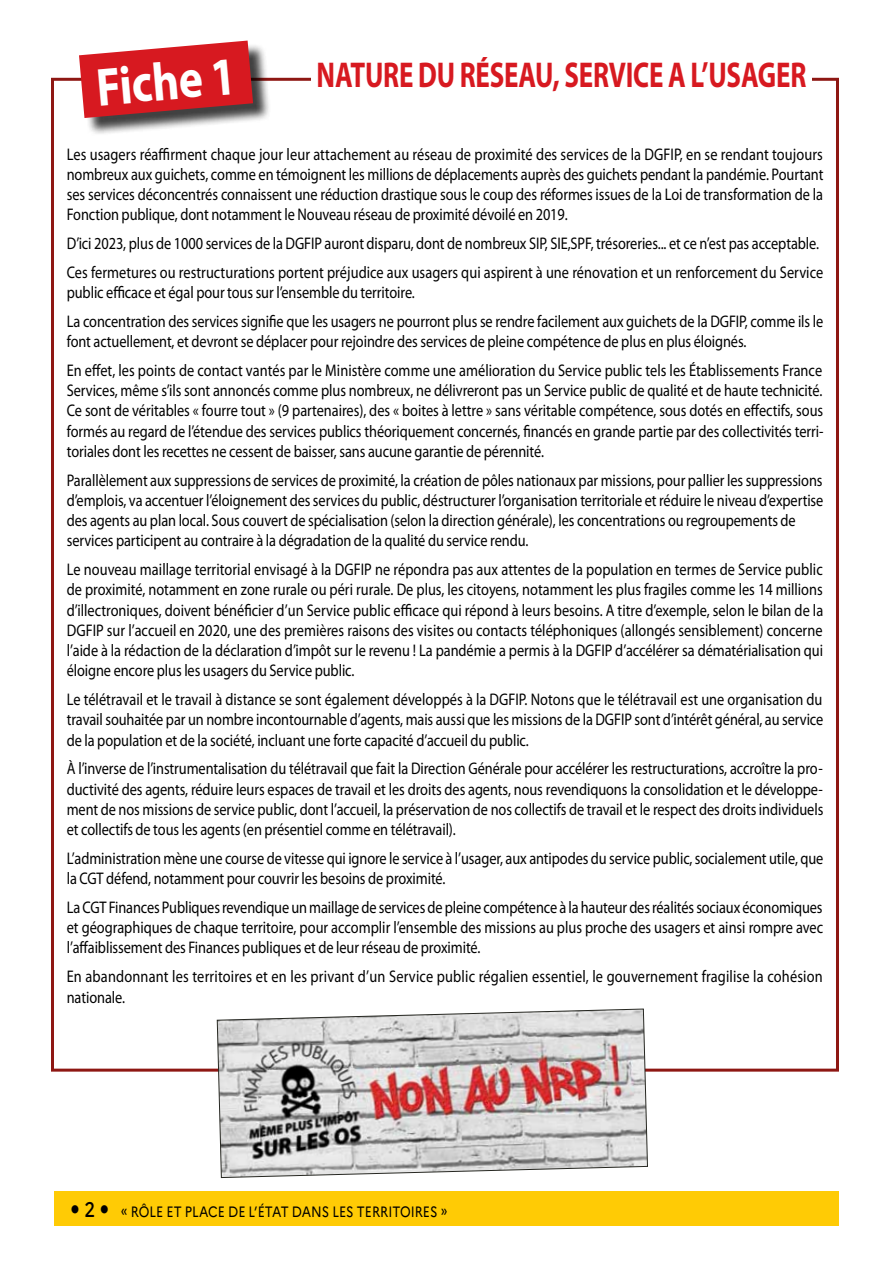
<style>
.page{position:relative;width:893px;height:1263px;background:#fff}
.page>*{position:absolute;margin:0;border:0;box-sizing:border-box;transform-origin:0 0}
.t1{font:700 54px "Myriad Pro";color:#fff;scale:.85 1}
.t2{font:700 36px "Myriad Pro";letter-spacing:-.005em;color:#d71920;scale:.75 1}
.t3{font:16.8px/20.2px "Myriad Pro";letter-spacing:-.005em;color:#000;text-align:justify;scale:.85 1}
.t4{font:15px "Marianne";color:#000;scale:.85 1}
.s1{font-weight:500;font-size:21px}
</style>
<div class="page">
<div style="left:54px;top:1192px;width:785px;height:34px;background:#ffcb05"></div>
<div style="left:82px;top:43px;width:189px;height:93px;background:#000;opacity:.75"></div>
<svg style="left:79px;top:41px;width:174px;height:77px;background:#ce373d"></svg>
<svg style="left:216px;top:1008px;width:432px;height:170px;background:#c8bbbb"></svg>
<h1 class="t1" style="left:93px;top:52px;width:166px;rotate:-5deg">Fiche 1</h1>
<h2 class="t2" style="left:317px;top:51px;width:22px">NATURE</h2>
<h2 class="t2" style="left:418px;top:51px;width:234px">DU RÉSEAU, SERVICE</h2>
<h2 class="t2" style="left:668px;top:51px;width:164px">A L’USAGER</h2>
<p class="t3" style="left:67px;top:144px;width:892px">Les usagers réaffirment chaque jour leur attachement au réseau de proximité des services de la DGFIP, en se rendant toujours nombreux aux guichets, comme en témoignent les millions de déplacements auprès des guichets pendant la pandémie. Pourtant ses services déconcentrés connaissent une réduction drastique sous le coup des réformes issues de la Loi de transformation de la Fonction publique, dont notamment le Nouveau réseau de proximité dévoilé en 2019.</p>
<p class="t3" style="left:67px;top:229px;width:891px;line-height:28.8px">D’ici 2023, plus de 1000 services de la DGFIP auront disparu, dont de nombreux SIP, SIE,SPF, trésoreries... et ce n’est pas acceptable.<br>Ces fermetures ou restructurations portent préjudice aux usagers qui aspirent à une rénovation et un renforcement du Service</p>
<p class="t3" style="left:67px;top:278px;width:892px;line-height:28.8px">public efficace et égal pour tous sur l’ensemble du territoire.<br>La concentration des services signifie que les usagers ne pourront plus se rendre facilement aux guichets de la DGFIP, comme ils le</p>
<p class="t3" style="left:67px;top:327px;width:890px;line-height:28.8px">font actuellement, et devront se déplacer pour rejoindre des services de pleine compétence de plus en plus éloignés.<br>En effet, les points de contact vantés par le Ministère comme une amélioration du Service public tels les Établissements France</p>
<p class="t3" style="left:67px;top:380px;width:892px">Services, même s’ils sont annoncés comme plus nombreux, ne délivreront pas un Service public de qualité et de haute technicité.<br>Ce sont de véritables « fourre tout » (9 partenaires), des « boites à lettre » sans véritable compétence, sous dotés en effectifs, sous formés au regard de l’étendue des services publics théoriquement concernés, financés en grande partie par des collectivités terri&shy;toriales dont les recettes ne cessent de baisser, sans aucune garantie de pérennité.</p>
<p class="t3" style="left:67px;top:470px;width:892px;text-align:left">Parallèlement aux suppressions de services de proximité, la création de pôles nationaux par missions, pour pallier les suppressions d’emplois, va accentuer l’éloignement des services du public, déstructurer l’organisation territoriale et réduire le niveau d’expertise des agents au plan local. Sous couvert de spécialisation (selon la direction générale), les concentrations ou regroupements de services participent au contraire à la dégradation de la qualité du service rendu.</p>
<p class="t3" style="left:67px;top:559px;width:891px">Le nouveau maillage territorial envisagé à la DGFIP ne répondra pas aux attentes de la population en termes de Service public de proximité, notamment en zone rurale ou péri rurale. De plus, les citoyens, notamment les plus fragiles comme les 14 millions d’illectroniques, doivent bénéficier d’un Service public efficace qui répond à leurs besoins. A titre d’exemple, selon le bilan de la DGFIP sur l’accueil en 2020, une des premières raisons des visites ou contacts téléphoniques (allongés sensiblement) concerne l’aide à la rédaction de la déclaration d’impôt sur le revenu ! La pandémie a permis à la DGFIP d’accélérer sa dématérialisation qui éloigne encore plus les usagers du Service public.</p>
<p class="t3" style="left:67px;top:689px;width:892px">Le télétravail et le travail à distance se sont également développés à la DGFIP. Notons que le télétravail est une organisation du travail souhaitée par un nombre incontournable d’agents, mais aussi que les missions de la DGFIP sont d’intérêt général, au service de la population et de la société, incluant une forte capacité d’accueil du public.</p>
<p class="t3" style="left:67px;top:758px;width:892px">À l’inverse de l’instrumentalisation du télétravail que fait la Direction Générale pour accélérer les restructurations, accroître la pro&shy;ductivité des agents, réduire leurs espaces de travail et les droits des agents, nous revendiquons la consolidation et le développe&shy;ment de nos missions de service public, dont l’accueil, la préservation de nos collectifs de travail et le respect des droits individuels et collectifs de tous les agents (en présentiel comme en télétravail).</p>
<p class="t3" style="left:67px;top:848px;width:892px">L’administration mène une course de vitesse qui ignore le service à l’usager, aux antipodes du service public, socialement utile, que la CGT défend, notamment pour couvrir les besoins de proximité.</p>
<p class="t3" style="left:67px;top:897px;width:891px">La CGT Finances Publiques revendique un maillage de services de pleine compétence à la hauteur des réalités sociaux économiques et géographiques de chaque territoire, pour accomplir l’ensemble des missions au plus proche des usagers et ainsi rompre avec l’affaiblissement des Finances publiques et de leur réseau de proximité.</p>
<p class="t3" style="left:67px;top:966px;width:891px">En abandonnant les territoires et en les privant d’un Service public régalien essentiel, le gouvernement fragilise la cohésion nationale.</p>
<p class="t4" style="left:84px;top:1202px;width:429px"><span class="s1">2</span> « RÔLE ET PLACE DE L’ÉTAT DANS LES TERRITOIRES »</p>
</div>
